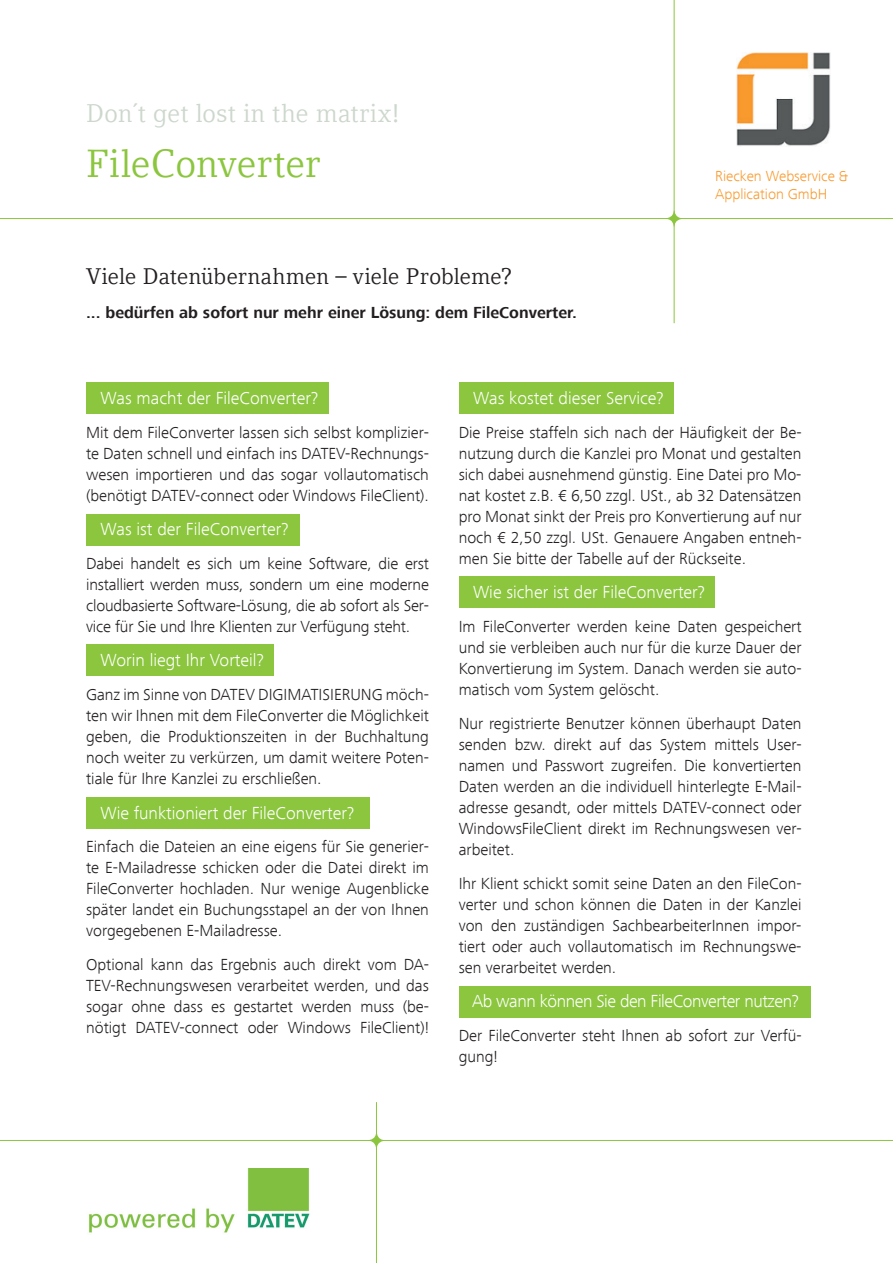
<style>
.page{position:relative;width:893px;height:1263px;background:#fff}
.page>*{position:absolute;margin:0;border:0;box-sizing:border-box;transform-origin:0 0}
.t1{font:39px "Compatil DATEV";letter-spacing:-.01em;color:#8bc63e}
.t2{font:25.5px "Compatil DATEV";letter-spacing:-.005em;color:#cdd7cd}
.t3{font:22.5px "Compatil DATEV";letter-spacing:-.01em;color:#231f20}
.t4{font:300 18px "Frutiger Next Com";color:#fff}
.t5{font:300 18px "Frutiger Next Com";letter-spacing:-.025em;color:#fff}
.t6{font:300 16.5px/21px "Frutiger Next Com";color:#231f20;text-align:justify}
.t7{font:700 16.5px "Frutiger Next Com";color:#231f20}
.t8{font:300 15px/18px "Frutiger Next Com";color:#f89a2d}
</style>
<div class="page">
<div style="left:459px;top:986px;width:352px;height:31px;background:#8bc63e"></div>
<div style="left:459px;top:382px;width:214px;height:32px;background:#8bc63e"></div>
<div style="left:86px;top:514px;width:213px;height:31px;background:#8bc63e"></div>
<svg style="left:666px;top:211px;width:16px;height:15px"></svg>
<hr style="left:0;top:218px;width:893px;height:1px;background:#8bc63e">
<hr style="left:674px;top:0;width:1px;height:323px;background:#8bc63e">
<img style="left:736px;top:53px;width:94px;height:93px">
<svg style="left:369px;top:1132px;width:15px;height:16px"></svg>
<hr style="left:0;top:1140px;width:893px;height:1px;background:#8bc63e">
<hr style="left:376px;top:1102px;width:1px;height:161px;background:#8bc63e">
<div style="left:86px;top:382px;width:242px;height:32px;background:#8bc63e"></div>
<div style="left:459px;top:576px;width:255px;height:32px;background:#8bc63e"></div>
<div style="left:86px;top:644px;width:187px;height:32px;background:#8bc63e"></div>
<div style="left:86px;top:797px;width:284px;height:32px;background:#8bc63e"></div>
<img style="left:89px;top:1168px;width:221px;height:65px">
<h2 class="t2" style="left:86px;top:98px;width:315px">Don´t get lost in the matrix!</h2>
<h1 class="t1" style="left:86px;top:141px;width:236px">FileConverter</h1>
<h3 class="t3" style="left:86px;top:263px;width:428px">Viele Datenübernahmen – viele Probleme?</h3>
<p class="t7" style="left:86px;top:303px;width:492px">... bedürfen ab sofort nur mehr einer Lösung: dem FileConverter.</p>
<p class="t8" style="left:715px;top:167px;width:135px">Riecken Webservice &amp;<br>Application GmbH</p>
<p class="t4" style="left:100px;top:388px;width:219px">Was macht der FileConverter?</p>
<p class="t6" style="left:86px;top:422px;width:344px">Mit dem FileConverter lassen sich selbst komplizier&shy;te Daten schnell und einfach ins DATEV-Rechnungs&shy;wesen importieren und das sogar vollautomatisch (benötigt DATEV-connect oder Windows FileClient).</p>
<p class="t4" style="left:100px;top:519px;width:189px">Was ist der FileConverter?</p>
<p class="t6" style="left:86px;top:553px;width:344px">Dabei handelt es sich um keine Software, die erst installiert werden muss, sondern um eine moderne cloudbasierte Software-Lösung, die ab sofort als Ser&shy;vice für Sie und Ihre Klienten zur Verfügung steht.</p>
<p class="t4" style="left:100px;top:650px;width:165px">Worin liegt Ihr Vorteil?</p>
<p class="t6" style="left:86px;top:684px;width:344px">Ganz im Sinne von DATEV DIGIMATISIERUNG möch&shy;ten wir Ihnen mit dem FileConverter die Möglichkeit geben, die Produktionszeiten in der Buchhaltung noch weiter zu verkürzen, um damit weitere Poten&shy;tiale für Ihre Kanzlei zu erschließen.</p>
<p class="t4" style="left:100px;top:802px;width:255px">Wie funktioniert der FileConverter?</p>
<p class="t6" style="left:86px;top:836px;width:344px">Einfach die Dateien an eine eigens für Sie generier&shy;te E-Mailadresse schicken oder die Datei direkt im FileConverter hochladen. Nur wenige Augenblicke später landet ein Buchungsstapel an der von Ihnen vorgegebenen E-Mailadresse.</p>
<p class="t6" style="left:86px;top:954px;width:344px">Optional kann das Ergebnis auch direkt vom DA-TEV-Rechnungswesen verarbeitet werden, und das sogar ohne dass es gestartet werden muss (be&shy;nötigt DATEV-connect oder Windows FileClient)!</p>
<p class="t4" style="left:473px;top:388px;width:192px">Was kostet dieser Service?</p>
<p class="t6" style="left:459px;top:422px;width:344px">Die Preise staffeln sich nach der Häufigkeit der Be&shy;nutzung durch die Kanzlei pro Monat und gestalten sich dabei ausnehmend günstig. Eine Datei pro Mo&shy;nat kostet z.B. € 6,50 zzgl. USt., ab 32 Datensätzen pro Monat sinkt der Preis pro Konvertierung auf nur noch € 2,50 zzgl. USt. Genauere Angaben entneh&shy;men Sie bitte der Tabelle auf der Rückseite.</p>
<p class="t4" style="left:473px;top:582px;width:233px">Wie sicher ist der FileConverter?</p>
<p class="t6" style="left:459px;top:616px;width:344px">Im FileConverter werden keine Daten gespeichert und sie verbleiben auch nur für die kurze Dauer der Konvertierung im System. Danach werden sie auto&shy;matisch vom System gelöscht.</p>
<p class="t6" style="left:459px;top:713px;width:344px">Nur registrierte Benutzer können überhaupt Daten senden bzw. direkt auf das System mittels User&shy;namen und Passwort zugreifen. Die konvertierten Daten werden an die individuell hinterlegte E-Mail&shy;adresse gesandt, oder mittels DATEV-connect oder WindowsFileClient direkt im Rechnungswesen ver&shy;arbeitet.</p>
<p class="t6" style="left:459px;top:873px;width:344px">Ihr Klient schickt somit seine Daten an den FileCon&shy;verter und schon können die Daten in der Kanzlei von den zuständigen SachbearbeiterInnen impor&shy;tiert oder auch vollautomatisch im Rechnungswe&shy;sen verarbeitet werden.</p>
<p class="t5" style="left:472px;top:991px;width:328px">Ab wann können Sie den FileConverter nutzen?</p>
<p class="t6" style="left:459px;top:1025px;width:344px">Der FileConverter steht Ihnen ab sofort zur Verfü&shy;gung!</p>
</div>
